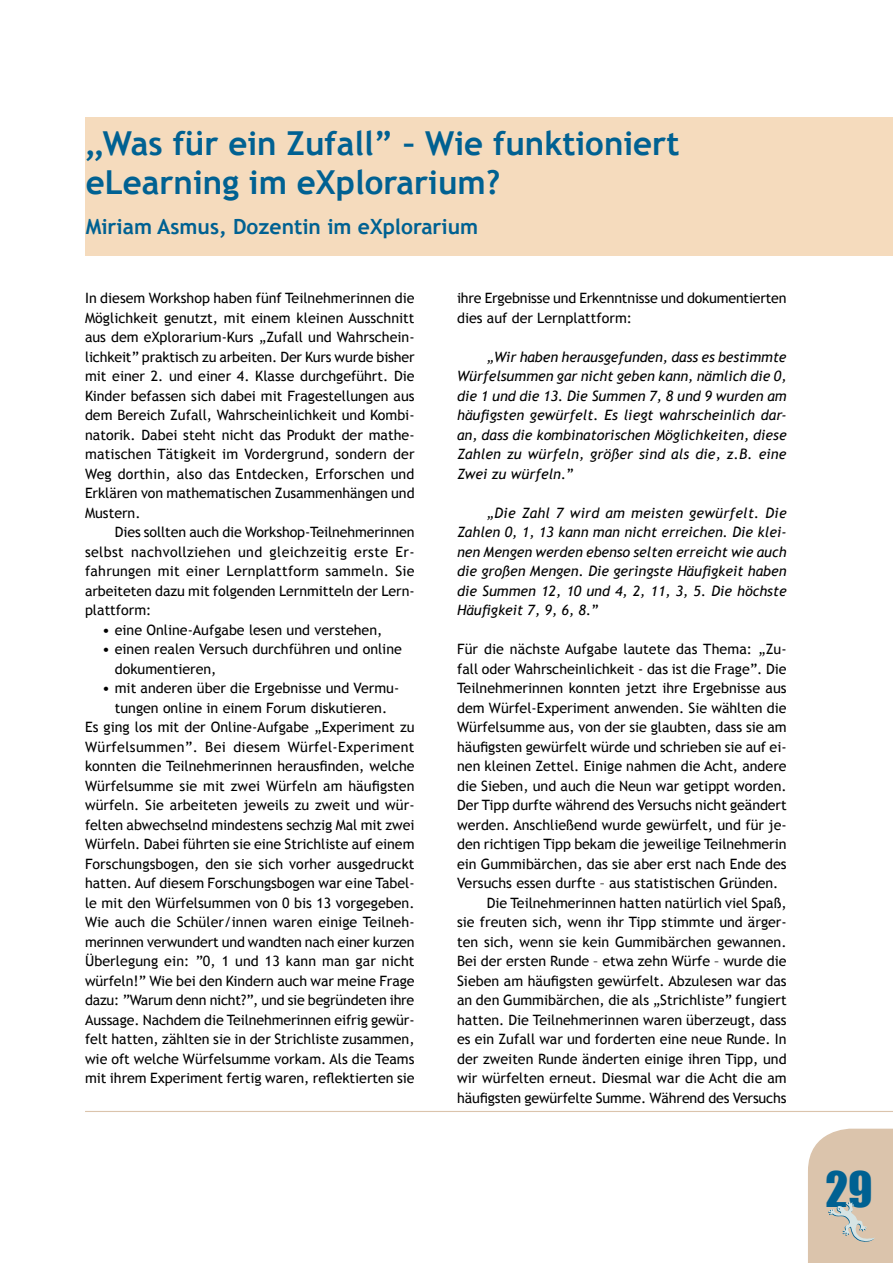
<style>
.page{position:relative;width:893px;height:1263px;background:#fff}
.page>*{position:absolute;margin:0;border:0;box-sizing:border-box;transform-origin:0 0}
.t1{font:45px "Impact";color:#006192}
.t2{font:700 33px/39px "Trebuchet MS";color:#006192}
.t3{font:700 21px "Trebuchet MS";color:#006192}
.t4{font:14.25px/19.5px "Trebuchet MS";color:#000;text-align:justify}
.t5{font:italic 14.25px/19.5px "Trebuchet MS";color:#000;text-align:justify}
.s1{font-size:15px}
</style>
<div class="page">
<hr style="left:85px;top:1111px;width:808px;height:1px;background:#dbc4ac">
<svg style="left:808px;top:1129px;width:85px;height:134px"></svg>
<div style="left:85px;top:118px;width:808px;height:138px;background:#f5dbbd"></div>
<h2 class="t2" style="left:86px;top:124px;width:595px">„Was für ein Zufall” – Wie funktioniert eLearning im eXplorarium?</h2>
<h3 class="t3" style="left:86px;top:213px;width:394px">Miriam Asmus, Dozentin im eXplorarium</h3>
<p class="t4" style="left:85px;top:288px;width:331px">In diesem Workshop haben fünf Teilnehmerinnen die Möglichkeit genutzt, mit einem kleinen Ausschnitt aus dem eXplorarium-Kurs „Zufall und Wahrschein&shy;lichkeit” praktisch zu arbeiten. Der Kurs wurde bisher mit einer 2. und einer 4. Klasse durchgeführt. Die Kinder befassen sich dabei mit Fragestellungen aus dem Bereich Zufall, Wahrscheinlichkeit und Kombi&shy;natorik. Dabei steht nicht das Produkt der mathe&shy;matischen Tätigkeit im Vordergrund, sondern der Weg dorthin, also das Entdecken, Erforschen und Erklären von mathematischen Zusammenhängen und Mustern.</p>
<p class="t4" style="left:85px;top:522px;width:331px;text-indent:30px">Dies sollten auch die Workshop-Teilnehmerinnen selbst nachvollziehen und gleichzeitig erste Er&shy;fahrungen mit einer Lernplattform sammeln. Sie arbeiteten dazu mit folgenden Lernmitteln der Lern&shy;plattform:</p>
<p class="t4" style="left:102px;top:620px;width:282px"><span class="s1">•</span> eine Online-Aufgabe lesen und verstehen,</p>
<p class="t4" style="left:115px;top:639px;width:289px;text-indent:-13px"><span class="s1">•</span> einen realen Versuch durchführen und online dokumentieren,</p>
<p class="t4" style="left:85px;top:678px;width:331px;text-align:center"><span class="s1">•</span> mit anderen über die Ergebnisse und Vermu&shy;tungen online in einem Forum diskutieren.<br>Es ging los mit der Online-Aufgabe „Experiment zu Würfelsummen”. Bei diesem Würfel-Experiment konnten die Teilnehmerinnen herausfinden, welche Würfelsumme sie mit zwei Würfeln am häufigsten würfeln. Sie arbeiteten jeweils zu zweit und wür&shy;felten abwechselnd mindestens sechzig Mal mit zwei Würfeln. Dabei führten sie eine Strichliste auf einem Forschungsbogen, den sie sich vorher ausgedruckt hatten. Auf diesem Forschungsbogen war eine Tabel&shy;le mit den Würfelsummen von 0 bis 13 vorgegeben.<br>Wie auch die Schüler/innen waren einige Teilneh&shy;merinnen verwundert und wandten nach einer kurzen Überlegung ein: ”0, 1 und 13 kann man gar nicht würfeln!” Wie bei den Kindern auch war meine Frage dazu: ”Warum denn nicht?”, und sie begründeten ihre Aussage. Nachdem die Teilnehmerinnen eifrig gewür&shy;felt hatten, zählten sie in der Strichliste zusammen, wie oft welche Würfelsumme vorkam. Als die Teams mit ihrem Experiment fertig waren, reflektierten sie</p>
<p class="t4" style="left:457px;top:288px;width:331px">ihre Ergebnisse und Erkenntnisse und dokumentierten dies auf der Lernplattform:</p>
<p class="t5" style="left:457px;top:347px;width:331px;text-indent:30px">„Wir haben herausgefunden, dass es bestimmte Würfelsummen gar nicht geben kann, nämlich die 0, die 1 und die 1 3. Die Summen 7, 8 und 9 wurden am häufigsten gewürfelt. Es liegt wahrscheinlich dar&shy;an, dass die kombinatorischen Möglichkeiten, diese Zahlen zu würfeln, größer sind als die, z.B. eine Zwei zu würfeln.”</p>
<p class="t5" style="left:457px;top:503px;width:331px;text-indent:30px">„Die Zahl 7 wird am meisten gewürfelt. Die Zahlen 0, 1 , 1 3 kann man nicht erreichen. Die klei&shy;nen Mengen werden ebenso selten erreicht wie auch die großen Mengen. Die geringste Häufigkeit haben die Summen 1 2, 1 0 und 4, 2, 11 , 3, 5. Die höchste Häufigkeit 7, 9, 6, 8.”</p>
<p class="t4" style="left:457px;top:639px;width:331px">Für die nächste Aufgabe lautete das Thema: „Zu-</p>
<p class="t4" style="left:457px;top:659px;width:331px">fall oder Wahrscheinlichkeit - das ist die Frage”. Die</p>
<p class="t4" style="left:457px;top:678px;width:331px">Teilnehmerinnen konnten jetzt ihre Ergebnisse aus</p>
<p class="t4" style="left:457px;top:698px;width:331px">dem Würfel-Experiment anwenden. Sie wählten die</p>
<p class="t4" style="left:457px;top:717px;width:331px">Würfelsumme aus, von der sie glaubten, dass sie am</p>
<p class="t4" style="left:457px;top:737px;width:331px">häufigsten gewürfelt würde und schrieben sie auf ei-</p>
<p class="t4" style="left:457px;top:756px;width:331px">nen kleinen Zettel. Einige nahmen die Acht, andere</p>
<p class="t4" style="left:457px;top:776px;width:331px">die Sieben, und auch die Neun war getippt worden.</p>
<p class="t4" style="left:457px;top:795px;width:331px">Der Tipp durfte während des Versuchs nicht geändert</p>
<p class="t4" style="left:457px;top:815px;width:331px">werden. Anschließend wurde gewürfelt, und für je-</p>
<p class="t4" style="left:457px;top:834px;width:331px">den richtigen Tipp bekam die jeweilige Teilnehmerin</p>
<p class="t4" style="left:457px;top:854px;width:331px">ein Gummibärchen, das sie aber erst nach Ende des</p>
<p class="t4" style="left:457px;top:873px;width:323px">Versuchs essen durfte – aus statistischen Gründen.</p>
<p class="t4" style="left:487px;top:893px;width:301px">Die Teilnehmerinnen hatten natürlich viel Spaß,</p>
<p class="t4" style="left:457px;top:912px;width:331px">sie freuten sich, wenn ihr Tipp stimmte und ärger-</p>
<p class="t4" style="left:457px;top:932px;width:331px">ten sich, wenn sie kein Gummibärchen gewannen.</p>
<p class="t4" style="left:457px;top:951px;width:331px">Bei der ersten Runde – etwa zehn Würfe – wurde die</p>
<p class="t4" style="left:457px;top:971px;width:331px">Sieben am häufigsten gewürfelt. Abzulesen war das</p>
<p class="t4" style="left:457px;top:990px;width:331px">an den Gummibärchen, die als „Strichliste” fungiert</p>
<p class="t4" style="left:457px;top:1010px;width:331px">hatten. Die Teilnehmerinnen waren überzeugt, dass</p>
<p class="t4" style="left:457px;top:1029px;width:331px">es ein Zufall war und forderten eine neue Runde. In</p>
<p class="t4" style="left:457px;top:1049px;width:331px">der zweiten Runde änderten einige ihren Tipp, und</p>
<p class="t4" style="left:457px;top:1068px;width:331px">wir würfelten erneut. Diesmal war die Acht die am</p>
<p class="t4" style="left:457px;top:1088px;width:331px">häufigsten gewürfelte Summe. Während des Versuchs</p>
<h1 class="t1" style="left:826px;top:1162px;width:24px">29</h1>
</div>
